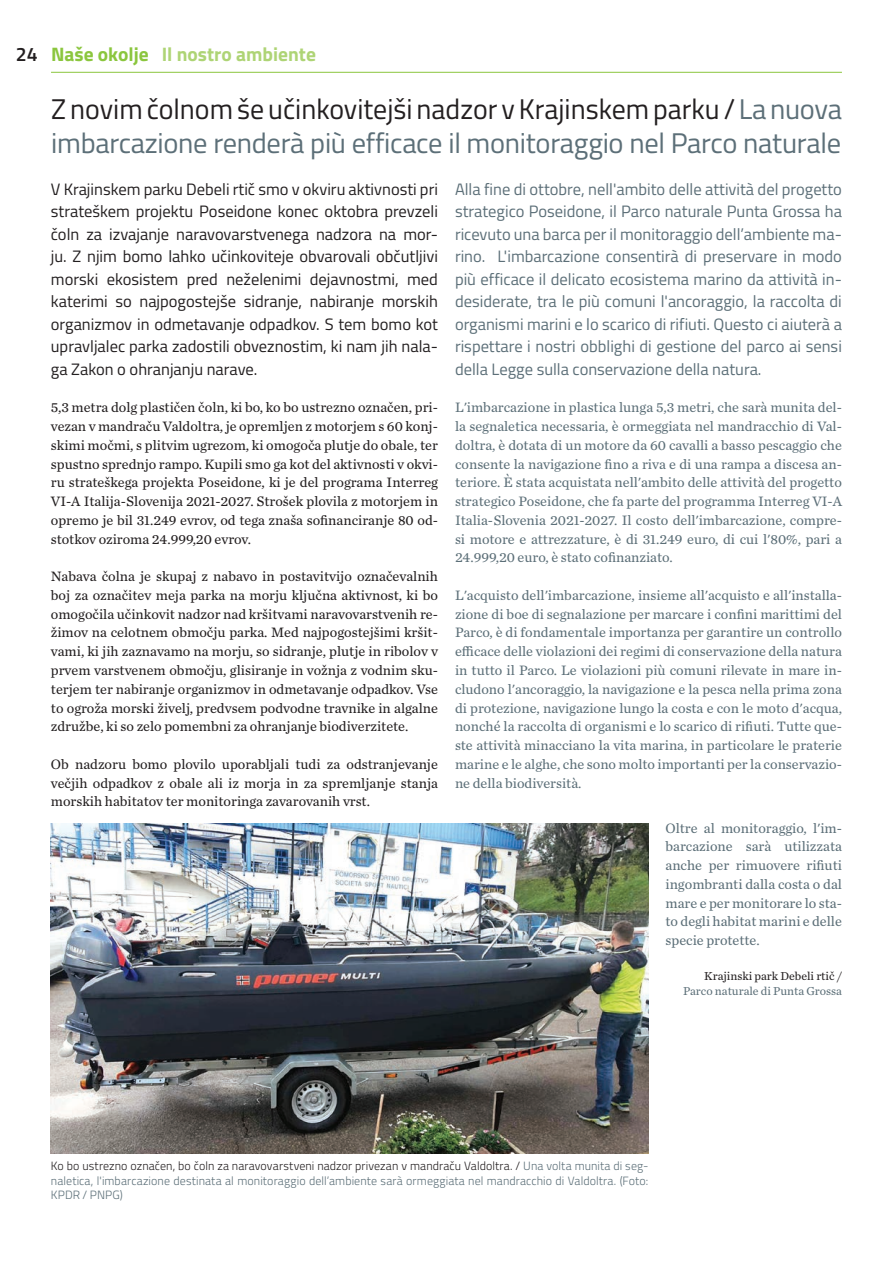
<style>
.page{position:relative;width:893px;height:1263px;background:#fff}
.page>*{position:absolute;margin:0;border:0;box-sizing:border-box;transform-origin:0 0}
.t1{font:28.5px/34.2px "Titillium";letter-spacing:-.01em;color:#5c6f78}
.t2{font:700 19.5px "Titillium";color:#aed475}
.t3{font:16.5px/22.5px "Titillium";color:#5c6f78;text-align:justify}
.t4{font:16.5px/22.5px "Titillium";color:#231f20;text-align:justify}
.t5{font:14.25px/18.8px "Chronicle Text G2";color:#5c6f78;text-align:justify}
.t6{font:14.25px/18.8px "Chronicle Text G2";color:#231f20;text-align:justify}
.t7{font:300 12px/14.4px "Titillium";letter-spacing:.005em;color:#5c6f78;text-align:justify}
.t8{font:12px "Chronicle Text G2";color:#5c6f78}
.t9{font:12px "Chronicle Text G2";color:#231f20}
.s1{font-weight:600;color:#231f20}
.s2{color:#8bc63e}
.s3{color:#231f20}
</style>
<div class="page">
<hr style="left:51px;top:72px;width:791px;height:1px;background:#8bc63e">
<img style="left:51px;top:824px;width:597px;height:329px">
<h2 class="t2" style="left:16px;top:39px;width:302px"><span class="s1">24</span> <span class="s2">Naše okolje</span> Il nostro ambiente</h2>
<h1 class="t1" style="left:51px;top:91px;width:792px"><span class="s3">Z novim čolnom še učinkovitejši nadzor v Krajinskem parku /</span> La nuova imbarcazione renderà più efficace il monitoraggio nel Parco naturale</h1>
<p class="t4" style="left:51px;top:177px;width:389px">V Krajinskem parku Debeli rtič smo v okviru aktivnosti pri strateškem projektu Poseidone konec oktobra prevzeli čoln za izvajanje naravovarstvenega nadzora na mor&shy;ju. Z njim bomo lahko učinkoviteje obvarovali občutljivi morski ekosistem pred neželenimi dejavnostmi, med katerimi so najpogostejše sidranje, nabiranje morskih organizmov in odmetavanje odpadkov. S tem bomo kot upravljalec parka zadostili obveznostim, ki nam jih nala&shy;ga Zakon o ohranjanju narave.</p>
<p class="t6" style="left:51px;top:397px;width:389px">5,3 metra dolg plastičen čoln, ki bo, ko bo ustrezno označen, pri&shy;vezan v mandraču Valdoltra, je opremljen z motorjem s 60 konj&shy;skimi močmi, s plitvim ugrezom, ki omogoča plutje do obale, ter spustno sprednjo rampo. Kupili smo ga kot del aktivnosti v okvi&shy;ru strateškega projekta Poseidone, ki je del programa Interreg VI-A Italija-Slovenija 2021-2027. Strošek plovila z motorjem in opremo je bil 31.249 evrov, od tega znaša sofinanciranje 80 od&shy;stotkov oziroma 24.999,20 evrov.</p>
<p class="t6" style="left:51px;top:566px;width:389px">Nabava čolna je skupaj z nabavo in postavitvijo označevalnih boj za označitev meja parka na morju ključna aktivnost, ki bo omogočila učinkovit nadzor nad kršitvami naravovarstvenih re&shy;žimov na celotnem območju parka. Med najpogostejšimi kršit&shy;vami, ki jih zaznavamo na morju, so sidranje, plutje in ribolov v prvem varstvenem območju, glisiranje in vožnja z vodnim sku&shy;terjem ter nabiranje organizmov in odmetavanje odpadkov. Vse to ogroža morski živelj, predvsem podvodne travnike in algalne združbe, ki so zelo pomembni za ohranjanje biodiverzitete.</p>
<p class="t6" style="left:51px;top:754px;width:389px">Ob nadzoru bomo plovilo uporabljali tudi za odstranjevanje večjih odpadkov z obale ali iz morja in za spremljanje stanja morskih habitatov ter monitoringa zavarovanih vrst.</p>
<p class="t3" style="left:455px;top:177px;width:388px">Alla fine di ottobre, nell'ambito delle attività del progetto strategico Poseidone, il Parco naturale Punta Grossa ha ricevuto una barca per il monitoraggio dell’ambiente ma&shy;rino. L'imbarcazione consentirà di preservare in modo più efficace il delicato ecosistema marino da attività in&shy;desiderate, tra le più comuni l'ancoraggio, la raccolta di organismi marini e lo scarico di rifiuti. Questo ci aiuterà a rispettare i nostri obblighi di gestione del parco ai sensi della Legge sulla conservazione della natura.</p>
<p class="t5" style="left:455px;top:397px;width:388px">L'imbarcazione in plastica lunga 5,3 metri, che sarà munita del&shy;la segnaletica necessaria, è ormeggiata nel mandracchio di Val&shy;doltra, è dotata di un motore da 60 cavalli a basso pescaggio che consente la navigazione fino a riva e di una rampa a discesa an&shy;teriore. È stata acquistata nell'ambito delle attività del progetto strategico Poseidone, che fa parte del programma Interreg VI-A Italia-Slovenia 2021-2027. Il costo dell'imbarcazione, compre&shy;si motore e attrezzature, è di 31.249 euro, di cui l'80%, pari a 24.999,20 euro, è stato cofinanziato.</p>
<p class="t5" style="left:455px;top:585px;width:388px">L'acquisto dell'imbarcazione, insieme all'acquisto e all'installa&shy;zione di boe di segnalazione per marcare i confini marittimi del Parco, è di fondamentale importanza per garantire un controllo efficace delle violazioni dei regimi di conservazione della natura in tutto il Parco. Le violazioni più comuni rilevate in mare in&shy;cludono l'ancoraggio, la navigazione e la pesca nella prima zona di protezione, navigazione lungo la costa e con le moto d'acqua, nonché la raccolta di organismi e lo scarico di rifiuti. Tutte que&shy;ste attività minacciano la vita marina, in particolare le praterie marine e le alghe, che sono molto importanti per la conservazio&shy;ne della biodiversità.</p>
<p class="t5" style="left:665px;top:818px;width:178px">Oltre al monitoraggio, l'im&shy;barcazione sarà utilizzata anche per rimuovere rifiuti ingombranti dalla costa o dal mare e per monitorare lo sta&shy;to degli habitat marini e delle specie protette.</p>
<p class="t9" style="left:704px;top:967px;width:139px">Krajinski park Debeli rtič /</p>
<p class="t8" style="left:683px;top:982px;width:160px">Parco naturale di Punta Grossa</p>
<p class="t7" style="left:51px;top:1158px;width:599px"><span class="s3">Ko bo ustrezno označen, bo čoln za naravovarstveni nadzor privezan v mandraču Valdoltra. /</span> Una volta munita di seg&shy;naletica, l'imbarcazione destinata al monitoraggio dell’ambiente sarà ormeggiata nel mandracchio di Valdoltra. (Foto:<br>KPDR / PNPG)</p>
</div>
